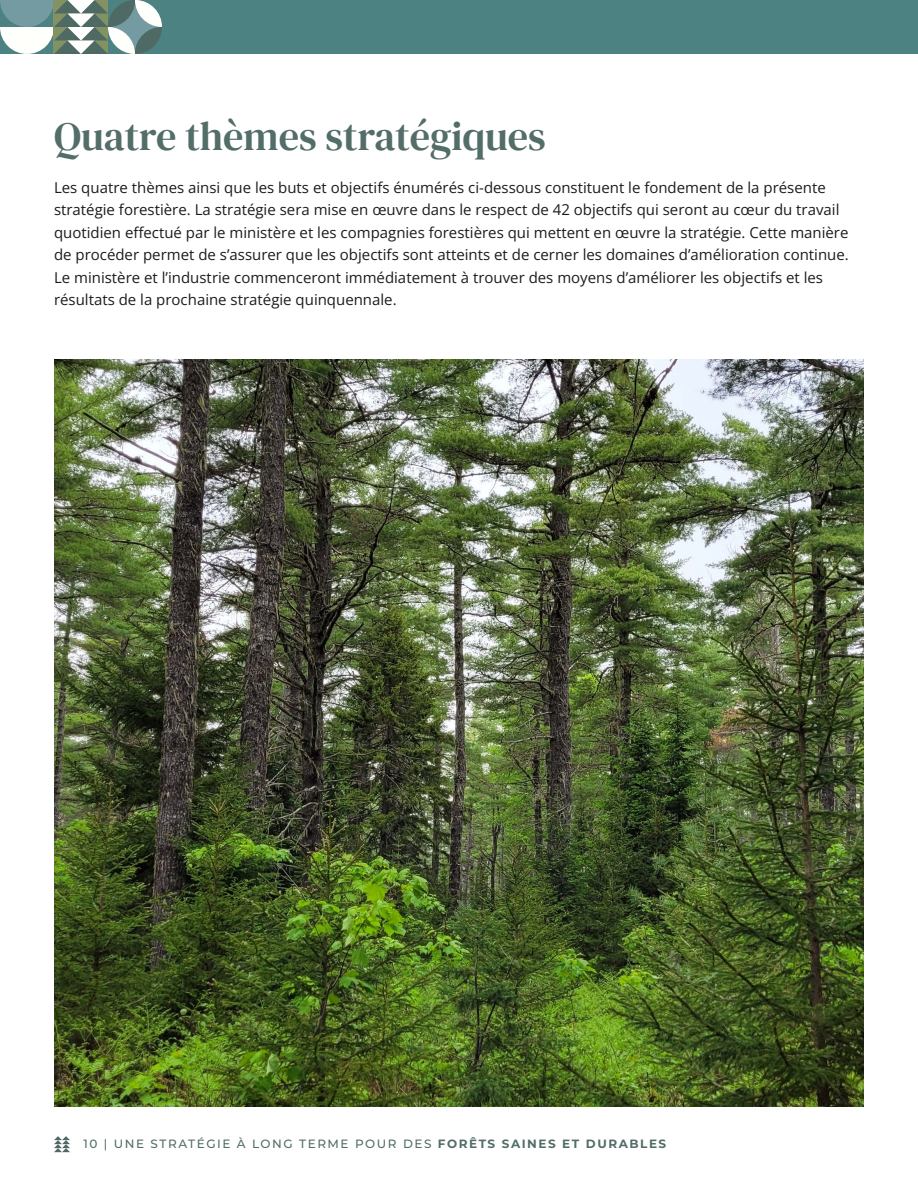
<style>
.page{position:relative;width:918px;height:1188px;background:#fff}
.page>*{position:absolute;margin:0;border:0;box-sizing:border-box;transform-origin:0 0}
.t1{font:40.5px "DM Serif Text";color:#536d69}
.t2{font:15px/22.5px "Open Sans";color:#1c1c1c}
.t3{font:500 12px "Montserrat";letter-spacing:.13em;color:#536d69}
.s1{font-weight:700}
</style>
<div class="page">
<img style="left:54px;top:359px;width:810px;height:748px">
<div style="left:0;top:0;width:918px;height:54px;background:#4c8282"></div>
<svg style="left:0;top:0;width:162px;height:54px;background:#90a8a3"></svg>
<svg style="left:54px;top:1136px;width:16px;height:16px"></svg>
<h1 class="t1" style="left:54px;top:113px;width:493px">Quatre thèmes stratégiques</h1>
<p class="t2" style="left:54px;top:176px;width:796px">Les quatre thèmes ainsi que les buts et objectifs énumérés ci-dessous constituent le fondement de la présente stratégie forestière. La stratégie sera mise en œuvre dans le respect de 42 objectifs qui seront au cœur du travail quotidien effectué par le ministère et les compagnies forestières qui mettent en œuvre la stratégie. Cette manière de procéder permet de s’assurer que les objectifs sont atteints et de cerner les domaines d’amélioration continue.<br>Le ministère et l’industrie commenceront immédiatement à trouver des moyens d’améliorer les objectifs et les résultats de la prochaine stratégie quinquennale.</p>
<p class="t3" style="left:84px;top:1135px;width:584px">10 | UNE STRATÉGIE À LONG TERME POUR DES <span class="s1">FORÊTS SAINES ET DURABLES</span></p>
</div>
